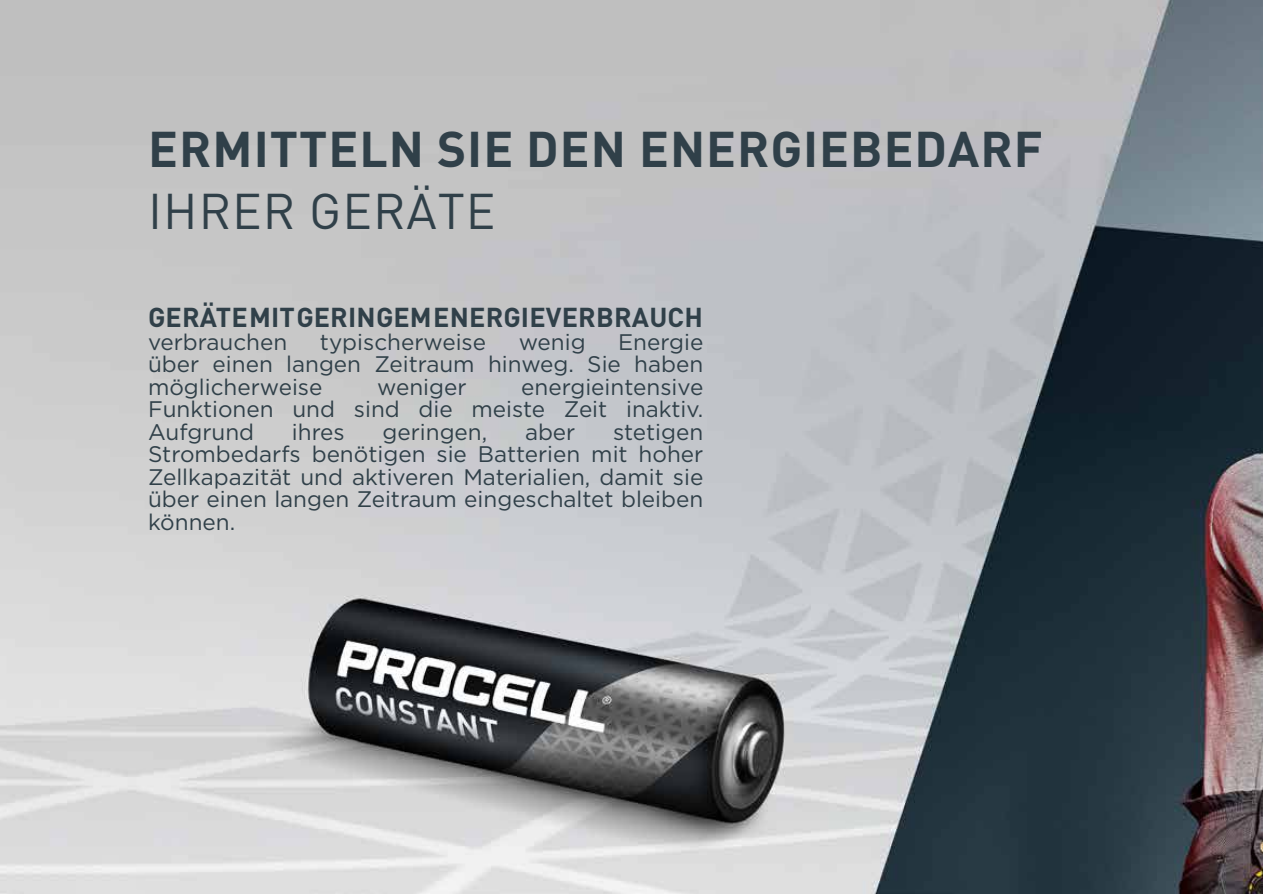
<style>
.page{position:relative;width:1263px;height:894px;background:#fff}
.page>*{position:absolute;margin:0;border:0;box-sizing:border-box;transform-origin:0 0}
.t1{font:700 49.5px "DINOT";letter-spacing:.02em;color:#304049}
.t2{font:49.5px "DINOT";letter-spacing:.02em;color:#304049}
.t3{font:700 27px "DINOT";letter-spacing:.005em;color:#304049}
.t4{font:22.5px/22.5px "Gotham";color:#304049;text-align:justify}
</style>
<div class="page">
<img style="left:0;top:0;width:1263px;height:893px">
<h1 class="t1" style="left:148px;top:115px;width:896px">ERMITTELN SIE DEN ENERGIEBEDARF</h1>
<h1 class="t2" style="left:148px;top:178px;width:349px">IHRER GERÄTE</h1>
<p class="t3" style="left:148px;top:299px;width:556px">GERÄTE MIT GERINGEM ENERGIEVERBRAUCH</p>
<p class="t4" style="left:148px;top:330px;width:141px">verbrauchen</p>
<p class="t4" style="left:320px;top:330px;width:168px">typischerweise</p>
<p class="t4" style="left:519px;top:330px;width:68px">wenig</p>
<p class="t4" style="left:148px;top:330px;width:557px;text-indent:470px">Energie über einen langen Zeitraum hinweg. Sie haben möglicherweise</p>
<p class="t4" style="left:148px;top:375px;width:557px;text-indent:373px">energieintensive Funktionen und sind die meiste Zeit inaktiv.<br>Aufgrund</p>
<p class="t4" style="left:377px;top:375px;width:91px">weniger</p>
<p class="t4" style="left:292px;top:420px;width:54px">ihres</p>
<p class="t4" style="left:382px;top:420px;width:106px">geringen,</p>
<p class="t4" style="left:525px;top:420px;width:52px">aber</p>
<p class="t4" style="left:148px;top:420px;width:557px;text-indent:465px">stetigen Strombedarfs benötigen sie Batterien mit hoher Zellkapazität und aktiveren Materialien, damit sie über einen langen Zeitraum eingeschaltet bleiben können.</p>
</div>
